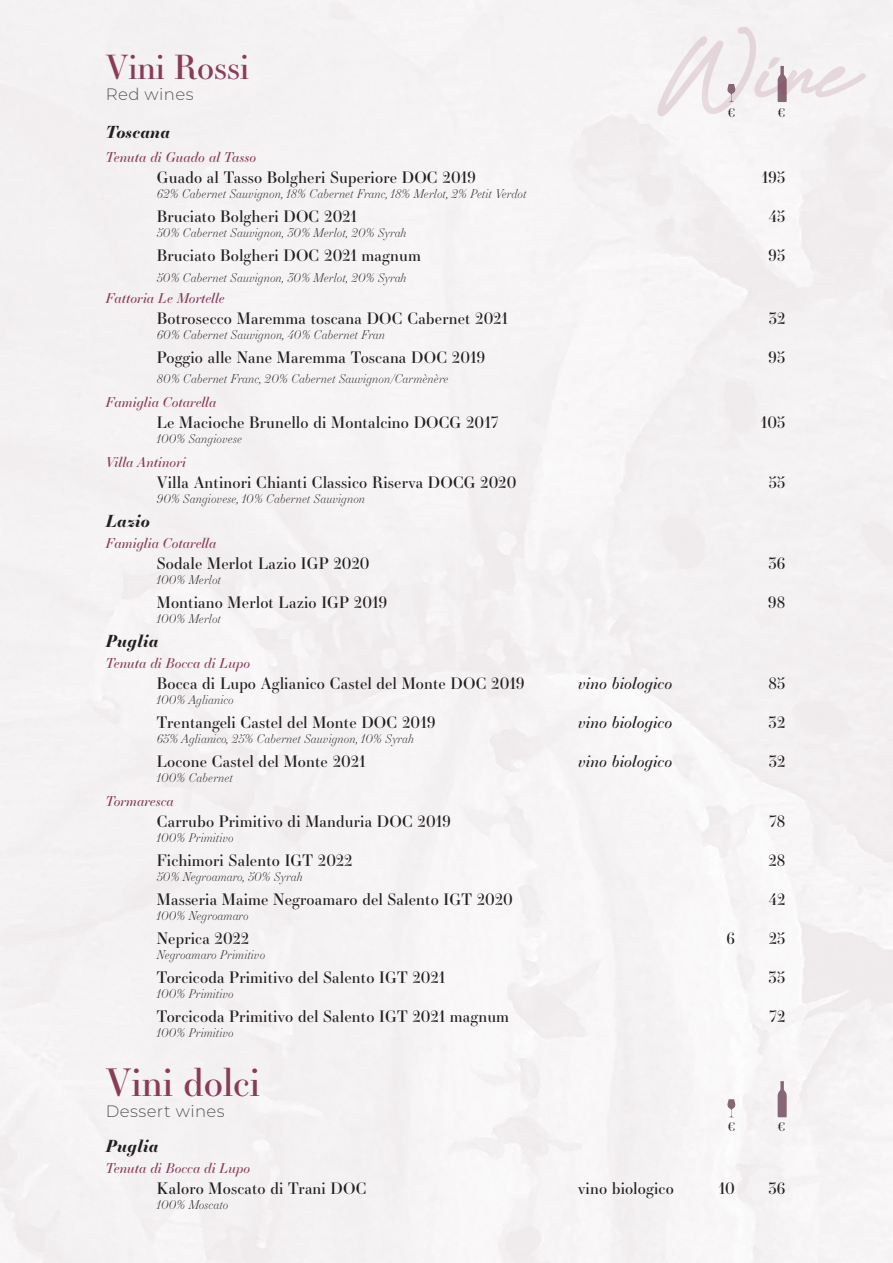
<style>
.page{position:relative;width:893px;height:1263px;background:#fff}
.page>*{position:absolute;margin:0;border:0;box-sizing:border-box;transform-origin:0 0}
.t1{font:37.5px "Essonnes Display";color:#883c56}
.t2{font:33px "Essonnes Display";color:#883c56}
.t3{font:italic 700 16.5px "Essonnes Display";letter-spacing:.02em;color:#231f20}
.t4{font:100 16.5px "Montserrat";letter-spacing:.025em;color:#57585a}
.t5{font:15.75px "Essonnes Display";letter-spacing:.01em;color:#231f20}
.t6{font:italic 15.75px "Essonnes Display";letter-spacing:.01em;color:#231f20}
.t7{font:italic 13.5px "Essonnes Display";letter-spacing:.01em;color:#883c56}
.t8{font:italic 300 12px "Essonnes Display";letter-spacing:.01em;color:#231f20}
.t9{font:12px "Essonnes Display";color:#231f20}
</style>
<div class="page">
<svg style="left:778px;top:1081px;width:9px;height:36px"></svg>
<svg style="left:727px;top:1099px;width:8px;height:18px"></svg>
<svg style="left:657px;top:26px;width:209px;height:90px"></svg>
<h2 class="t2" style="left:106px;top:44px;width:145px">Vini Rossi</h2>
<p class="t4" style="left:106px;top:84px;width:89px">Red wines</p>
<p class="t9" style="left:728px;top:104px;width:9px">€</p>
<p class="t9" style="left:778px;top:104px;width:9px">€</p>
<p class="t3" style="left:106px;top:120px;width:66px">Toscana</p>
<p class="t7" style="left:106px;top:147px;width:152px">Tenuta di Guado al Tasso</p>
<p class="t5" style="left:157px;top:166px;width:321px">Guado al Tasso Bolgheri Superiore DOC 2019</p>
<p class="t5" style="left:762px;top:166px;width:25px">195</p>
<p class="t8" style="left:157px;top:185px;width:371px">62% Cabernet Sauvignon, 18% Cabernet Franc, 18% Merlot, 2% Petit Verdot</p>
<p class="t5" style="left:157px;top:205px;width:202px">Bruciato Bolgheri DOC 2021</p>
<p class="t5" style="left:768px;top:205px;width:18px">45</p>
<p class="t8" style="left:157px;top:224px;width:251px">50% Cabernet Sauvignon, 30% Merlot, 20% Syrah</p>
<p class="t5" style="left:157px;top:244px;width:266px">Bruciato Bolgheri DOC 2021 magnum</p>
<p class="t5" style="left:769px;top:244px;width:18px">95</p>
<p class="t8" style="left:157px;top:269px;width:251px">50% Cabernet Sauvignon, 30% Merlot, 20% Syrah</p>
<p class="t7" style="left:106px;top:288px;width:121px">Fattoria Le Mortelle</p>
<p class="t5" style="left:157px;top:307px;width:353px">Botrosecco Maremma toscana DOC Cabernet 2021</p>
<p class="t5" style="left:769px;top:307px;width:18px">32</p>
<p class="t8" style="left:157px;top:326px;width:230px">60% Cabernet Sauvignon, 40% Cabernet Fran</p>
<p class="t5" style="left:157px;top:346px;width:330px">Poggio alle Nane Maremma Toscana DOC 2019</p>
<p class="t5" style="left:768px;top:346px;width:18px">95</p>
<p class="t8" style="left:157px;top:370px;width:293px">80% Cabernet Franc, 20% Cabernet Sauvignon/Carmènère</p>
<p class="t7" style="left:106px;top:392px;width:112px">Famiglia Cotarella</p>
<p class="t5" style="left:157px;top:411px;width:343px">Le Macioche Brunello di Montalcino DOCG 2017</p>
<p class="t5" style="left:761px;top:411px;width:26px">105</p>
<p class="t8" style="left:157px;top:430px;width:87px">100% Sangiovese</p>
<p class="t7" style="left:106px;top:452px;width:82px">Villa Antinori</p>
<p class="t5" style="left:157px;top:471px;width:361px">Villa Antinori Chianti Classico Riserva DOCG 2020</p>
<p class="t5" style="left:769px;top:471px;width:18px">55</p>
<p class="t8" style="left:157px;top:490px;width:210px">90% Sangiovese, 10% Cabernet Sauvignon</p>
<p class="t3" style="left:106px;top:509px;width:46px">Lazio</p>
<p class="t7" style="left:106px;top:533px;width:112px">Famiglia Cotarella</p>
<p class="t5" style="left:157px;top:552px;width:214px">Sodale Merlot Lazio IGP 2020</p>
<p class="t5" style="left:768px;top:552px;width:18px">36</p>
<p class="t8" style="left:157px;top:571px;width:66px">100% Merlot</p>
<p class="t5" style="left:157px;top:591px;width:232px">Montiano Merlot Lazio IGP 2019</p>
<p class="t5" style="left:768px;top:591px;width:19px">98</p>
<p class="t8" style="left:157px;top:610px;width:66px">100% Merlot</p>
<p class="t3" style="left:106px;top:629px;width:54px">Puglia</p>
<p class="t7" style="left:106px;top:653px;width:146px">Tenuta di Bocca di Lupo</p>
<p class="t5" style="left:157px;top:672px;width:369px">Bocca di Lupo Aglianico Castel del Monte DOC 2019</p>
<p class="t6" style="left:578px;top:671px;width:96px">vino biologico</p>
<p class="t5" style="left:768px;top:672px;width:18px">85</p>
<p class="t8" style="left:157px;top:691px;width:78px">100% Aglianico</p>
<p class="t5" style="left:157px;top:711px;width:280px">Trentangeli Castel del Monte DOC 2019</p>
<p class="t6" style="left:578px;top:710px;width:96px">vino biologico</p>
<p class="t5" style="left:769px;top:711px;width:18px">32</p>
<p class="t8" style="left:157px;top:730px;width:259px">65% Aglianico, 25% Cabernet Sauvignon, 10% Syrah</p>
<p class="t5" style="left:157px;top:750px;width:210px">Locone Castel del Monte 2021</p>
<p class="t6" style="left:578px;top:749px;width:96px">vino biologico</p>
<p class="t5" style="left:769px;top:750px;width:18px">32</p>
<p class="t8" style="left:157px;top:769px;width:78px">100% Cabernet</p>
<p class="t7" style="left:106px;top:791px;width:70px">Tormaresca</p>
<p class="t5" style="left:157px;top:810px;width:296px">Carrubo Primitivo di Manduria DOC 2019</p>
<p class="t5" style="left:769px;top:810px;width:17px">78</p>
<p class="t8" style="left:157px;top:829px;width:78px">100% Primitivo</p>
<p class="t5" style="left:157px;top:849px;width:197px">Fichimori Salento IGT 2022</p>
<p class="t5" style="left:768px;top:849px;width:18px">28</p>
<p class="t8" style="left:157px;top:868px;width:147px">50% Negroamaro, 50% Syrah</p>
<p class="t5" style="left:157px;top:888px;width:358px">Masseria Maime Negroamaro del Salento IGT 2020</p>
<p class="t5" style="left:768px;top:888px;width:18px">42</p>
<p class="t8" style="left:157px;top:907px;width:93px">100% Negroamaro</p>
<p class="t5" style="left:157px;top:927px;width:94px">Neprica 2022</p>
<p class="t5" style="left:726px;top:927px;width:10px">6</p>
<p class="t5" style="left:769px;top:927px;width:18px">25</p>
<p class="t8" style="left:157px;top:946px;width:110px">Negroamaro Primitivo</p>
<p class="t5" style="left:157px;top:966px;width:290px">Torcicoda Primitivo del Salento IGT 2021</p>
<p class="t5" style="left:769px;top:966px;width:18px">35</p>
<p class="t8" style="left:157px;top:985px;width:78px">100% Primitivo</p>
<p class="t5" style="left:157px;top:1005px;width:354px">Torcicoda Primitivo del Salento IGT 2021 magnum</p>
<p class="t5" style="left:769px;top:1005px;width:17px">72</p>
<p class="t8" style="left:157px;top:1024px;width:78px">100% Primitivo</p>
<h1 class="t1" style="left:106px;top:1056px;width:156px">Vini dolci</h1>
<p class="t4" style="left:106px;top:1101px;width:120px">Dessert wines</p>
<p class="t9" style="left:728px;top:1118px;width:9px">€</p>
<p class="t9" style="left:778px;top:1118px;width:9px">€</p>
<p class="t3" style="left:106px;top:1134px;width:54px">Puglia</p>
<p class="t7" style="left:106px;top:1158px;width:146px">Tenuta di Bocca di Lupo</p>
<p class="t5" style="left:157px;top:1177px;width:211px">Kaloro Moscato di Trani DOC</p>
<p class="t5" style="left:578px;top:1177px;width:98px">vino biologico</p>
<p class="t5" style="left:719px;top:1177px;width:18px">10</p>
<p class="t5" style="left:768px;top:1177px;width:18px">36</p>
<p class="t8" style="left:157px;top:1196px;width:73px">100% Moscato</p>
</div>
